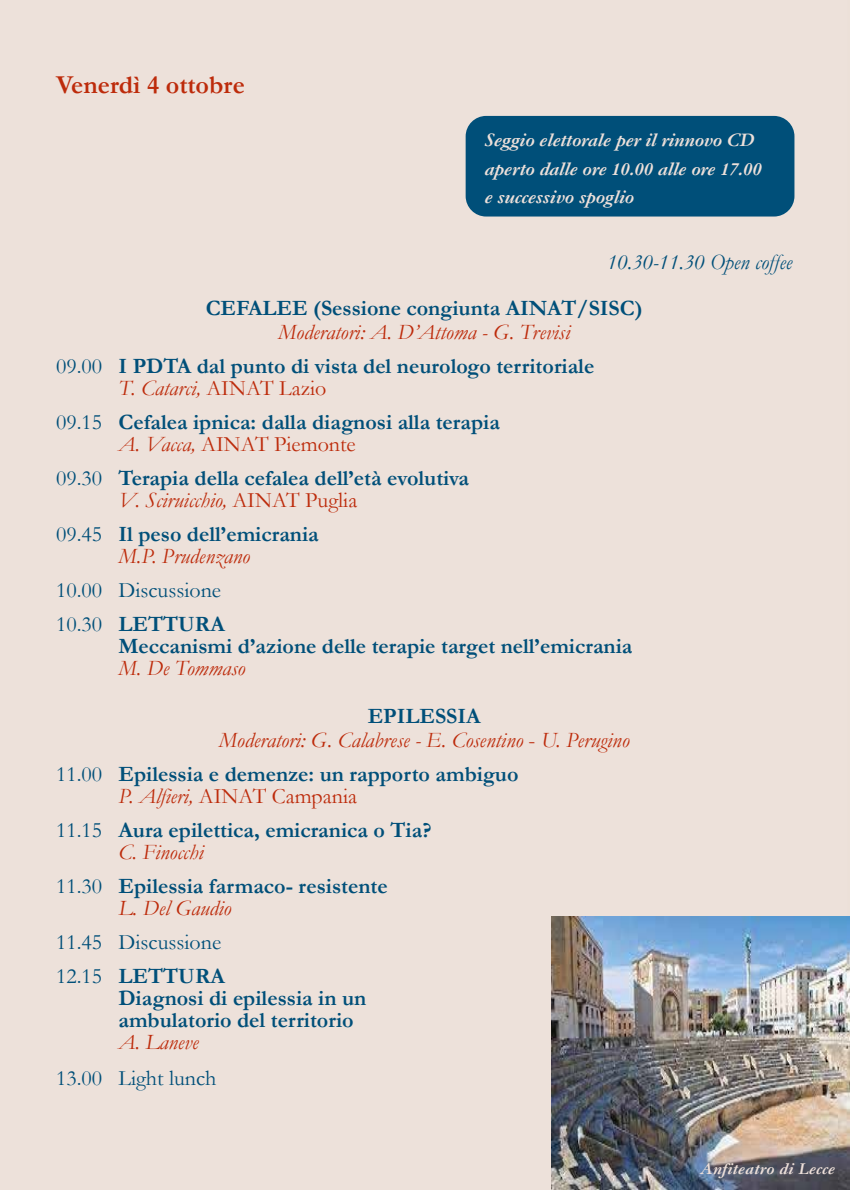
<style>
.page{position:relative;width:850px;height:1190px;background:#ede1da}
.page>*{position:absolute;margin:0;border:0;box-sizing:border-box;transform-origin:0 0}
.t1{font:700 26px "Garamond";color:#bd2b0b}
.t2{font:700 22px/34px "Garamond";color:#004f79}
.t3{font:italic 22px/24px "Garamond";color:#bd2b0b;text-align:center}
.t4{font:22px/34px "Garamond";color:#004f79}
.t5{font:italic 22px "Garamond";color:#004f79}
.t6{font:italic 700 19.8px/28.8px "Garamond";color:#ede0da}
.t7{font:italic 700 17px "Garamond";letter-spacing:.025em;color:#ede0da}
.s1{font-weight:400;font-style:italic;color:#bd2b0b}
.s2{font-weight:400}
.s3{font-weight:400;color:#bd2b0b}
.s4{font-weight:700}
.s5{font-weight:700;font-style:normal;color:#004f79}
.s6{font-style:normal}
</style>
<div class="page">
<img style="left:551px;top:916px;width:299px;height:274px">
<div style="left:466px;top:116px;width:328px;height:101px;background:#004f79;border-radius:20px"></div>
<p class="t1" style="left:56px;top:67px;width:190px">Venerdì 4 ottobre</p>
<p class="t6" style="left:485px;top:124px;width:279px">Seggio elettorale per il rinnovo CD aperto dalle ore 10.00 alle ore 17.00 e successivo spoglio</p>
<p class="t5" style="left:607px;top:247px;width:187px">10.30-11.30 Open coffee</p>
<p class="t2" style="left:206px;top:291px;width:438px">CEFALEE (Sessione congiunta AINAT/SISC)</p>
<p class="t2" style="left:56px;top:315px;width:540px;text-indent:222px"><span class="s1">Moderatori: A. D’Attoma - G. Trevisi<br></span><span class="s2">09.00</span> I PDTA dal punto di vista del neurologo territoriale</p>
<p class="t2" style="left:56px;top:371px;width:445px;text-indent:62px"><span class="s1">T. Catarci,</span> <span class="s3">AINAT Lazio<br></span><span class="s2">09.15</span> Cefalea ipnica: dalla diagnosi alla terapia</p>
<p class="t2" style="left:56px;top:427px;width:415px;text-indent:62px"><span class="s1">A. Vacca,</span> <span class="s3">AINAT Piemonte<br></span><span class="s2">09.30</span> Terapia della cefalea dell’età evolutiva</p>
<p class="t2" style="left:56px;top:483px;width:303px;text-indent:62px"><span class="s1">V. Sciruicchio,</span> <span class="s3">AINAT Puglia<br></span><span class="s2">09.45</span> Il peso dell’emicrania</p>
<p class="t3" style="left:118px;top:544px;width:133px">M.P. Prudenzano</p>
<p class="t4" style="left:56px;top:573px;width:170px">10.00 Discussione<br>10.30 <span class="s4">LETTURA</span></p>
<p class="t2" style="left:118px;top:629px;width:516px">Meccanismi d’azione delle terapie target nell’emicrania</p>
<p class="t3" style="left:118px;top:656px;width:128px">M. De Tommaso</p>
<p class="t3" style="left:219px;top:704px;width:412px"><span class="s5">EPILESSIA<br></span>Moderatori: G. Calabrese - E. Cosentino <span class="s6">-</span> U. Perugino</p>
<p class="t2" style="left:118px;top:763px;width:402px;line-height:22px;text-indent:-62px"><span class="s2">11.00</span> Epilessia e demenze: un rapporto ambiguo<br><span class="s1">P. Alfieri,</span> <span class="s3">AINAT Campania</span></p>
<p class="t2" style="left:118px;top:819px;width:315px;line-height:22px;text-indent:-62px"><span class="s2">11.15</span> Aura epilettica, emicranica o Tia?<br><span class="s1">C. Finocchi</span></p>
<p class="t2" style="left:118px;top:875px;width:271px;line-height:22px;text-indent:-62px"><span class="s2">11.30</span> Epilessia farmaco- resistente<br><span class="s1">L. Del Gaudio</span></p>
<p class="t4" style="left:56px;top:925px;width:170px">11.45 Discussione<br>12.15 <span class="s4">LETTURA</span></p>
<p class="t2" style="left:118px;top:987px;width:249px;line-height:22px">Diagnosi di epilessia in un ambulatorio del territorio</p>
<p class="t3" style="left:118px;top:1030px;width:82px">A. Laneve</p>
<p class="t4" style="left:56px;top:1061px;width:162px">13.00 Light lunch</p>
<p class="t7" style="left:701px;top:1157px;width:136px">Anfiteatro di Lecce</p>
</div>
